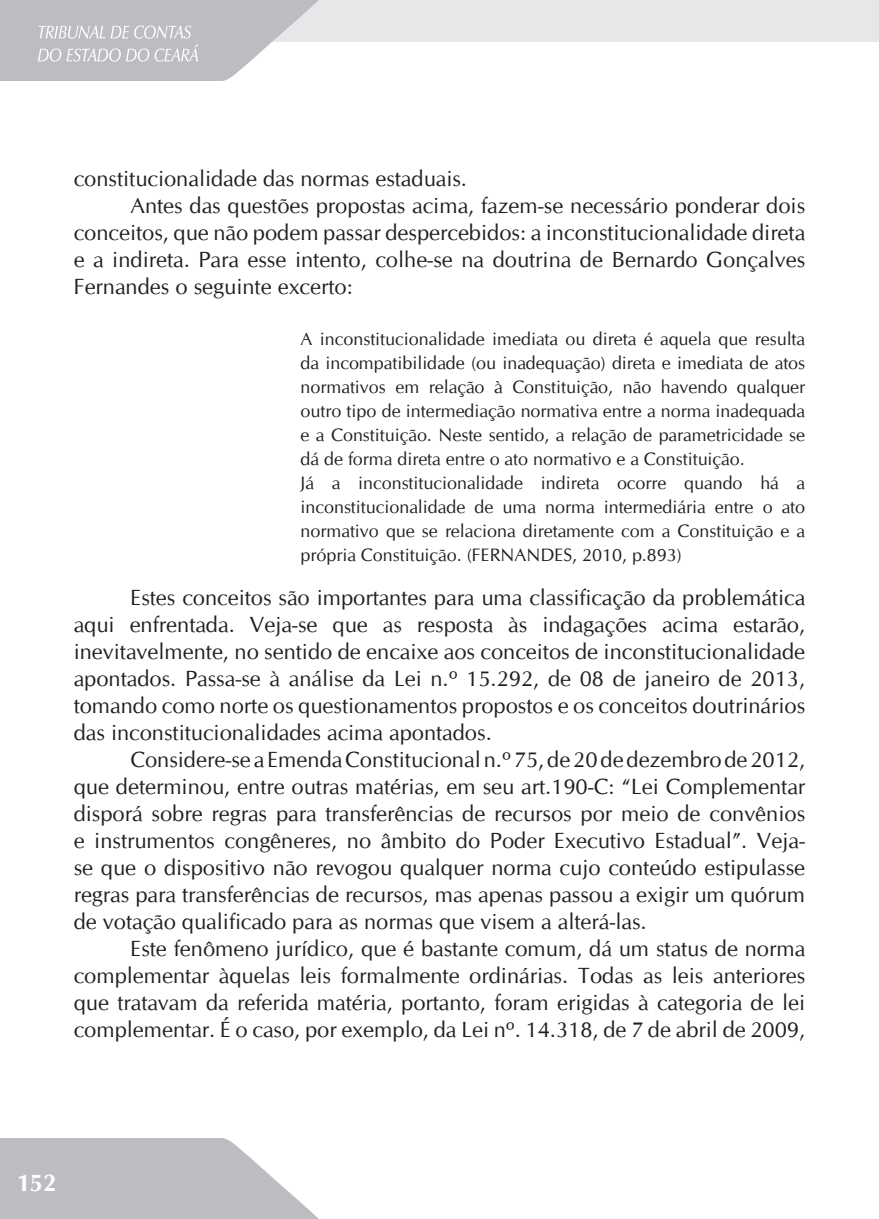
<style>
.page{position:relative;width:879px;height:1219px;background:#fff}
.page>*{position:absolute;margin:0;border:0;box-sizing:border-box;transform-origin:0 0}
.t1{font:700 24px "CG Omega";color:#fff}
.t2{font:22px/27px "CG Omega";color:#231f20;text-align:justify}
.t3{font:18px/24px "CG Omega";color:#231f20}
</style>
<div class="page">
<div style="left:0;top:0;width:878px;height:41px;background:#e6e7e9"></div>
<hr style="left:878px;top:0;width:1px;height:41px;background:#e6e7e9">
<svg style="left:0;top:1138px;width:319px;height:81px;background:#c5c6c9"></svg>
<svg style="left:0;top:0;width:340px;height:81px"></svg>
<p class="t2" style="left:74px;top:166px;width:395px">constitucionalidade das normas estaduais.</p>
<p class="t2" style="left:130px;top:193px;width:676px">Antes das questões propostas acima, fazem-se necessário ponderar dois</p>
<p class="t2" style="left:74px;top:220px;width:733px">conceitos, que não podem passar despercebidos: a inconstitucionalidade direta</p>
<p class="t2" style="left:74px;top:247px;width:733px">e a indireta. Para esse intento, colhe-se na doutrina de Bernardo Gonçalves</p>
<p class="t2" style="left:74px;top:274px;width:280px">Fernandes o seguinte excerto:</p>
<p class="t3" style="left:300px;top:327px;width:506px">A inconstitucionalidade imediata ou direta é aquela que resulta da incompatibilidade (ou inadequação) direta e imediata de atos normativos em relação à Constituição, não havendo qualquer outro tipo de intermediação normativa entre a norma inadequada e a Constituição. Neste sentido, a relação de parametricidade se dá de forma direta entre o ato normativo e a Constituição.<br>Já a inconstitucionalidade indireta ocorre quando há a inconstitucionalidade de uma norma intermediária entre o ato normativo que se relaciona diretamente com a Constituição e a própria Constituição. (FERNANDES, 2010, p.893)</p>
<p class="t2" style="left:74px;top:585px;width:733px;text-indent:57px">Estes conceitos são importantes para uma classificação da problemática aqui enfrentada. Veja-se que as resposta às indagações acima estarão, inevitavelmente, no sentido de encaixe aos conceitos de inconstitucionalidade apontados. Passa-se à análise da Lei n.º 15.292, de 08 de janeiro de 2013, tomando como norte os questionamentos propostos e os conceitos doutrinários das inconstitucionalidades acima apontados.</p>
<p class="t2" style="left:74px;top:747px;width:733px;text-indent:57px">Considere-se a Emenda Constitucional n.º 75, de 20 de dezembro de 2012, que determinou, entre outras matérias, em seu art.190-C: “Lei Complementar disporá sobre regras para transferências de recursos por meio de convênios e instrumentos congêneres, no âmbito do Poder Executivo Estadual”. Veja&shy;se que o dispositivo não revogou qualquer norma cujo conteúdo estipulasse regras para transferências de recursos, mas apenas passou a exigir um quórum de votação qualificado para as normas que visem a alterá-las.</p>
<p class="t2" style="left:74px;top:936px;width:733px;text-indent:57px">Este fenômeno jurídico, que é bastante comum, dá um status de norma complementar àquelas leis formalmente ordinárias. Todas as leis anteriores que tratavam da referida matéria, portanto, foram erigidas à categoria de lei complementar. É o caso, por exemplo, da Lei nº. 14.318, de 7 de abril de 2009,</p>
<p class="t1" style="left:16px;top:1168px;width:41px">152</p>
</div>
